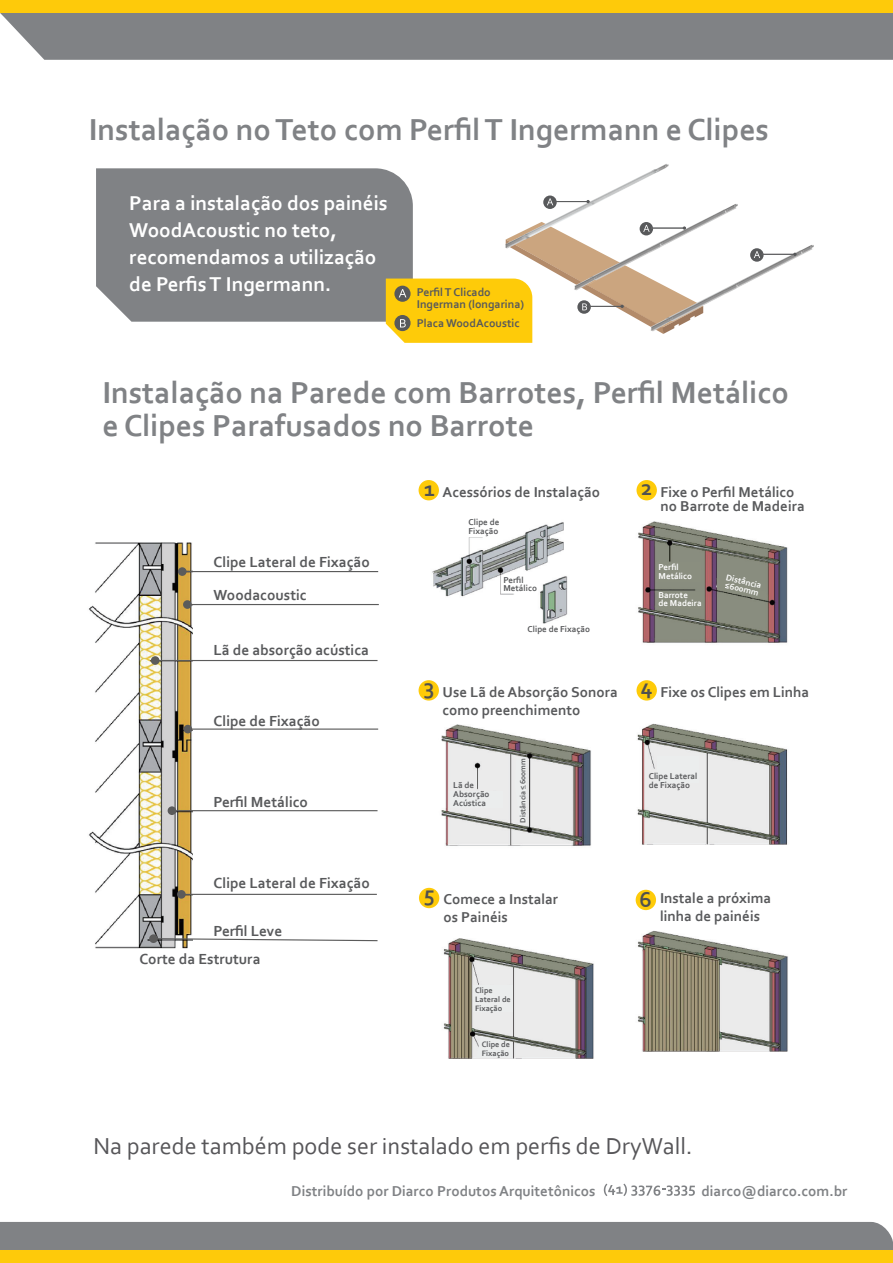
<style>
.page{position:relative;width:893px;height:1263px;background:#fff}
.page>*{position:absolute;margin:0;border:0;box-sizing:border-box;transform-origin:0 0}
.t1{font:700 31.8px/33px "Corbel";color:#808285}
.t2{font:24.15px "Corbel";color:#575659}
.t3{font:700 21px/27px "Corbel";color:#fff}
.t4{font:700 15.3px/32.7px "Corbel";color:#58595b}
.t5{font:700 15px/18px "Corbel";color:#58595b}
.t6{font:700 15px "Corbel";color:#808285}
.t7{font:700 11.85px/11.2px "Corbel";color:#58595b}
.t8{font:700 9px/9px "Corbel";color:#58595b}
.t9{font:700 9px/8.2px "Corbel";color:#fff}
.t10{font:700 8.25px/9px "Corbel";color:#58595b}
.t11{font:700 7.95px "Corbel";color:#58595b}
.s1{font-size:22.5px;color:#505150}
</style>
<div class="page">
<svg style="left:604px;top:1183px;width:91px;height:13px"></svg>
<div style="left:0;top:1250px;width:893px;height:13px;background:#feca0a"></div>
<div style="left:0;top:1222px;width:893px;height:28px;background:#808285"></div>
<div style="left:0;top:13px;width:893px;height:47px;background:#808285"></div>
<div style="left:0;top:0;width:893px;height:13px;background:#feca0a"></div>
<div style="left:96px;top:168px;width:317px;height:154px;background:#808285"></div>
<img style="left:432px;top:522px;width:136px;height:102px">
<div style="left:461px;top:517px;width:42px;height:19px;background:#fff"></div>
<div style="left:503px;top:575px;width:35px;height:18px;background:#fff"></div>
<img style="left:637px;top:930px;width:151px;height:122px">
<img style="left:543px;top:164px;width:126px;height:58px">
<img style="left:571px;top:200px;width:167px;height:25px">
<img style="left:703px;top:245px;width:111px;height:68px">
<hr style="left:762px;top:254px;width:33px;height:1px;background:#58595b">
<hr style="left:555px;top:201px;width:33px;height:1px;background:#58595b">
<svg style="left:386px;top:222px;width:317px;height:121px"></svg>
<img style="left:88px;top:542px;width:105px;height:407px">
<hr style="left:182px;top:571px;width:196px;height:1px;background:#5b5b5b">
<div style="left:178px;top:567px;width:9px;height:9px;background:#5b5b5b;border-radius:50%"></div>
<hr style="left:155px;top:660px;width:223px;height:1px;background:#5b5b5b">
<div style="left:151px;top:656px;width:8px;height:9px;background:#5b5b5b;border-radius:50%"></div>
<hr style="left:187px;top:604px;width:192px;height:1px;background:#5b5b5b">
<div style="left:183px;top:600px;width:9px;height:9px;background:#5b5b5b;border-radius:50%"></div>
<hr style="left:188px;top:728px;width:190px;height:2px;background:#5b5b5b">
<div style="left:183px;top:725px;width:9px;height:8px;background:#5b5b5b;border-radius:50%"></div>
<hr style="left:172px;top:810px;width:206px;height:1px;background:#5b5b5b">
<div style="left:168px;top:806px;width:8px;height:9px;background:#5b5b5b;border-radius:50%"></div>
<hr style="left:181px;top:894px;width:196px;height:1px;background:#5b5b5b">
<div style="left:177px;top:890px;width:9px;height:9px;background:#5b5b5b;border-radius:50%"></div>
<svg style="left:157px;top:937px;width:221px;height:5px"></svg>
<div style="left:149px;top:934px;width:9px;height:9px;background:#5b5b5b;border-radius:50%"></div>
<div style="left:419px;top:480px;width:20px;height:20px;background:#fecb09;border-radius:50%"></div>
<div style="left:419px;top:680px;width:20px;height:20px;background:#fecb09;border-radius:50%"></div>
<div style="left:636px;top:480px;width:21px;height:20px;background:#fecb09;border-radius:50%"></div>
<img style="left:638px;top:521px;width:150px;height:122px">
<div style="left:656px;top:563px;width:44px;height:19px;background:#8a8e7f"></div>
<div style="left:656px;top:592px;width:48px;height:16px;background:#8a8e7f"></div>
<svg style="left:717px;top:578px;width:50px;height:22px"></svg>
<img style="left:441px;top:724px;width:150px;height:122px">
<svg style="left:515px;top:756px;width:12px;height:67px"></svg>
<div style="left:450px;top:792px;width:52px;height:16px;background:#ebeded"></div>
<div style="left:636px;top:680px;width:21px;height:20px;background:#fecb09;border-radius:50%"></div>
<div style="left:419px;top:888px;width:20px;height:20px;background:#fecb09;border-radius:50%"></div>
<div style="left:636px;top:890px;width:20px;height:20px;background:#fecb09;border-radius:50%"></div>
<img style="left:637px;top:723px;width:151px;height:122px">
<div style="left:657px;top:756px;width:42px;height:26px;background:#ebeded"></div>
<img style="left:443px;top:938px;width:151px;height:121px">
<svg style="left:476px;top:1036px;width:36px;height:22px"></svg>
<div style="left:473px;top:986px;width:39px;height:26px;background:#ebeded"></div>
<h1 class="t1" style="left:89px;top:112px;width:682px">Instalação no Teto com Perfil T Ingermann e Clipes</h1>
<h3 class="t3" style="left:129px;top:189px;width:260px">Para a instalação dos painéis<br>WoodAcoustic no teto, recomendamos a utilização de Perfis T Ingermann.</h3>
<p class="t7" style="left:417px;top:287px;width:109px">Perfil T Clicado<br>Ingerman (longarina)</p>
<p class="t7" style="left:417px;top:317px;width:104px">Placa WoodAcoustic</p>
<h1 class="t1" style="left:102px;top:376px;width:688px">Instalação na Parede com Barrotes, Perfil Metálico e Clipes Parafusados no Barrote</h1>
<p class="t4" style="left:214px;top:545px;width:158px">Clipe Lateral de Fixação<br>Woodacoustic</p>
<p class="t4" style="left:214px;top:633px;width:157px">Lã de absorção acústica</p>
<p class="t4" style="left:214px;top:704px;width:108px">Clipe de Fixação</p>
<p class="t4" style="left:214px;top:785px;width:96px">Perfil Metálico</p>
<p class="t4" style="left:214px;top:866px;width:158px">Clipe Lateral de Fixação</p>
<p class="t4" style="left:139px;top:916px;width:144px;line-height:28.5px;text-indent:74px">Perfil Leve<br>Corte da Estrutura</p>
<p class="t5" style="left:424px;top:482px;width:177px"><span class="s1">1</span> Acessórios de Instalação</p>
<p class="t8" style="left:469px;top:517px;width:32px">Clipe de<br>Fixação</p>
<p class="t8" style="left:503px;top:575px;width:35px">Perfil<br>Metálico</p>
<p class="t8" style="left:528px;top:624px;width:64px">Clipe de Fixação</p>
<p class="t5" style="left:443px;top:682px;width:177px;text-indent:-19px"><sup>3</sup> Use Lã de Absorção Sonora como preenchimento</p>
<p class="t8" style="left:453px;top:780px;width:38px">Lã de<br>Absorção<br>Acústica</p>
<p class="t11" style="left:518px;top:822px;width:66px;rotate:-90deg">Distância 600mm</p>
<p class="t11" style="left:517px;top:789px;width:6px;rotate:-90deg">_&lt;</p>
<p class="t5" style="left:661px;top:484px;width:146px;line-height:14.2px;text-indent:-19px"><span class="s1">2</span> Fixe o Perfil Metálico no Barrote de Madeira</p>
<p class="t9" style="left:659px;top:563px;width:35px">Perfil<br>Metálico</p>
<p class="t9" style="left:658px;top:590px;width:45px">Barrote<br>de Madeira</p>
<p class="t9" style="left:727px;top:573px;width:38px;line-height:7.6px;rotate:14deg">Distância &lt;600mm</p>
<p class="t5" style="left:641px;top:682px;width:170px"><sup>4</sup> Fixe os Clipes em Linha</p>
<p class="t8" style="left:649px;top:771px;width:50px">Clipe Lateral de Fixação</p>
<p class="t5" style="left:443px;top:889px;width:116px;text-indent:-20px"><sup>5</sup> Comece a Instalar os Painéis</p>
<p class="t5" style="left:660px;top:889px;width:113px;text-indent:-21px"><span class="s1">6</span> Instale a próxima linha de painéis</p>
<p class="t10" style="left:475px;top:986px;width:37px">Clipe<br>Lateral de<br>Fixação</p>
<p class="t10" style="left:482px;top:1039px;width:30px">Clipe de<br>Fixação</p>
<h2 class="t2" style="left:93px;top:1131px;width:601px">Na parede também pode ser instalado em perfis de DryWall.</h2>
<p class="t6" style="left:291px;top:1181px;width:306px">Distribuído por Diarco Produtos Arquitetônicos</p>
<p class="t6" style="left:701px;top:1181px;width:148px">diarco@diarco.com.br</p>
</div>
